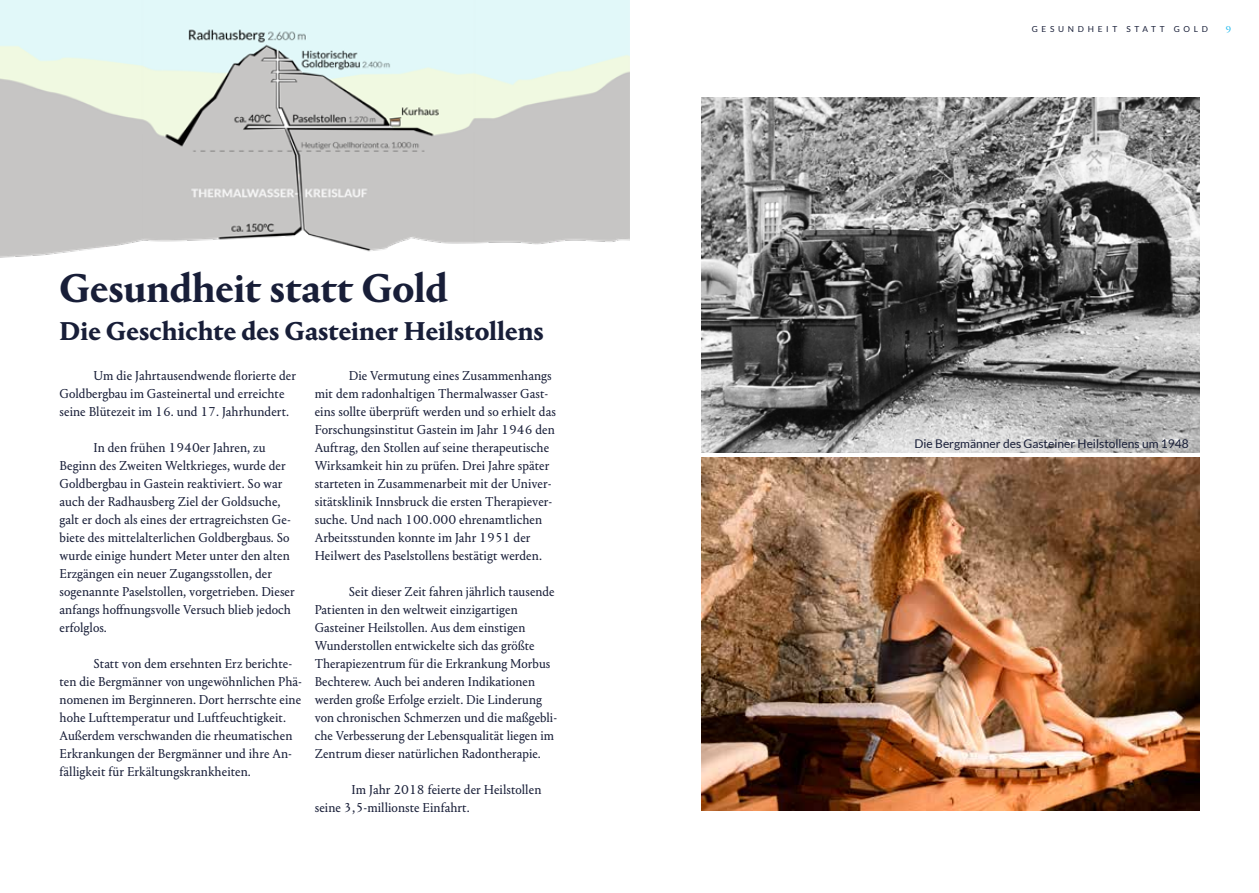
<style>
.page{position:relative;width:1259px;height:893px;background:#fff}
.page>*{position:absolute;margin:0;border:0;box-sizing:border-box;transform-origin:0 0}
.t1{font:700 42px "Portrait";color:#181e38}
.t2{font:700 27px "Portrait Text";color:#181e38}
.t3{font:13.5px/18px "Portrait Text";color:#181e38}
.t4{font:13.5px/18px "Portrait Text";color:#181e38;scale:.96 1}
.t5{font:12px "Lato";color:#181e38}
.t6{font:10.5px "Portrait";color:#29bdef}
.t7{font:8.25px "Lato";letter-spacing:.45em;color:#181e38}
</style>
<div class="page">
<img style="left:702px;top:98px;width:497px;height:355px">
<img style="left:702px;top:457px;width:497px;height:354px">
<img style="left:0;top:0;width:629px;height:258px">
<h1 class="t1" style="left:60px;top:259px;width:390px">Gesundheit statt Gold</h1>
<h2 class="t2" style="left:60px;top:311px;width:486px">Die Geschichte des Gasteiner Heilstollens</h2>
<p class="t3" style="left:60px;top:366px;width:238px;text-indent:34px">Um die Jahrtausendwende florierte der<br>Goldbergbau im Gasteinertal und erreichte seine Blütezeit im 16. und 17. Jahrhundert.</p>
<p class="t3" style="left:60px;top:438px;width:237px;text-indent:34px">In den frühen 1940er Jahren, zu Beginn des Zweiten Weltkrieges, wurde der Goldbergbau in Gastein reaktiviert. So war auch der Radhausberg Ziel der Goldsuche, galt er doch als eines der ertragreichsten Ge&shy;biete des mittelalterlichen Goldbergbaus. So wurde einige hundert Meter unter den alten Erzgängen ein neuer Zugangsstollen, der sogenannte Paselstollen, vorgetrieben. Dieser anfangs hoffnungsvolle Versuch blieb jedoch erfolglos.</p>
<p class="t3" style="left:60px;top:654px;width:244px;text-indent:34px">Statt von dem ersehnten Erz berichte&shy;ten die Bergmänner von ungewöhnlichen Phä&shy;nomenen im Berginneren. Dort herrschte eine hohe Lufttemperatur und Luftfeuchtigkeit.<br>Außerdem verschwanden die rheumatischen Erkrankungen der Bergmänner und ihre An&shy;fälligkeit für Erkältungskrankheiten.</p>
<p class="t3" style="left:315px;top:366px;width:243px;text-indent:34px">Die Vermutung eines Zusammenhangs mit dem radonhaltigen Thermalwasser Gast&shy;eins sollte überprüft werden und so erhielt das Forschungsinstitut Gastein im Jahr 1946 den Auftrag, den Stollen auf seine therapeutische Wirksamkeit hin zu prüfen. Drei Jahre später starteten in Zusammenarbeit mit der Univer&shy;sitätsklinik Innsbruck die ersten Therapiever&shy;suche. Und nach 100.000 ehrenamtlichen Arbeitsstunden konnte im Jahr 1951 der Heilwert des Paselstollens bestätigt werden.</p>
<p class="t4" style="left:315px;top:582px;width:254px;text-indent:34px">Seit dieser Zeit fahren jährlich tausende Patienten in den weltweit einzigartigen Gasteiner Heilstollen. Aus dem einstigen Wunderstollen entwickelte sich das größte Therapiezentrum für die Erkrankung Morbus Bechterew. Auch bei anderen Indikationen werden große Erfolge erzielt. Die Linderung von chronischen Schmerzen und die maßgebli&shy;che Verbesserung der Lebensqualität liegen im Zentrum dieser natürlichen Radontherapie.</p>
<p class="t3" style="left:315px;top:780px;width:228px;text-indent:37px">Im Jahr 2018 feierte der Heilstollen seine 3,5-millionste Einfahrt.</p>
<p class="t7" style="left:1031px;top:25px;width:178px">GESUNDHEIT STATT GOLD</p>
<p class="t6" style="left:1225px;top:23px;width:7px">9</p>
<p class="t5" style="left:914px;top:437px;width:276px">Die Bergmänner des Gasteiner Heilstollens um 1948</p>
</div>
